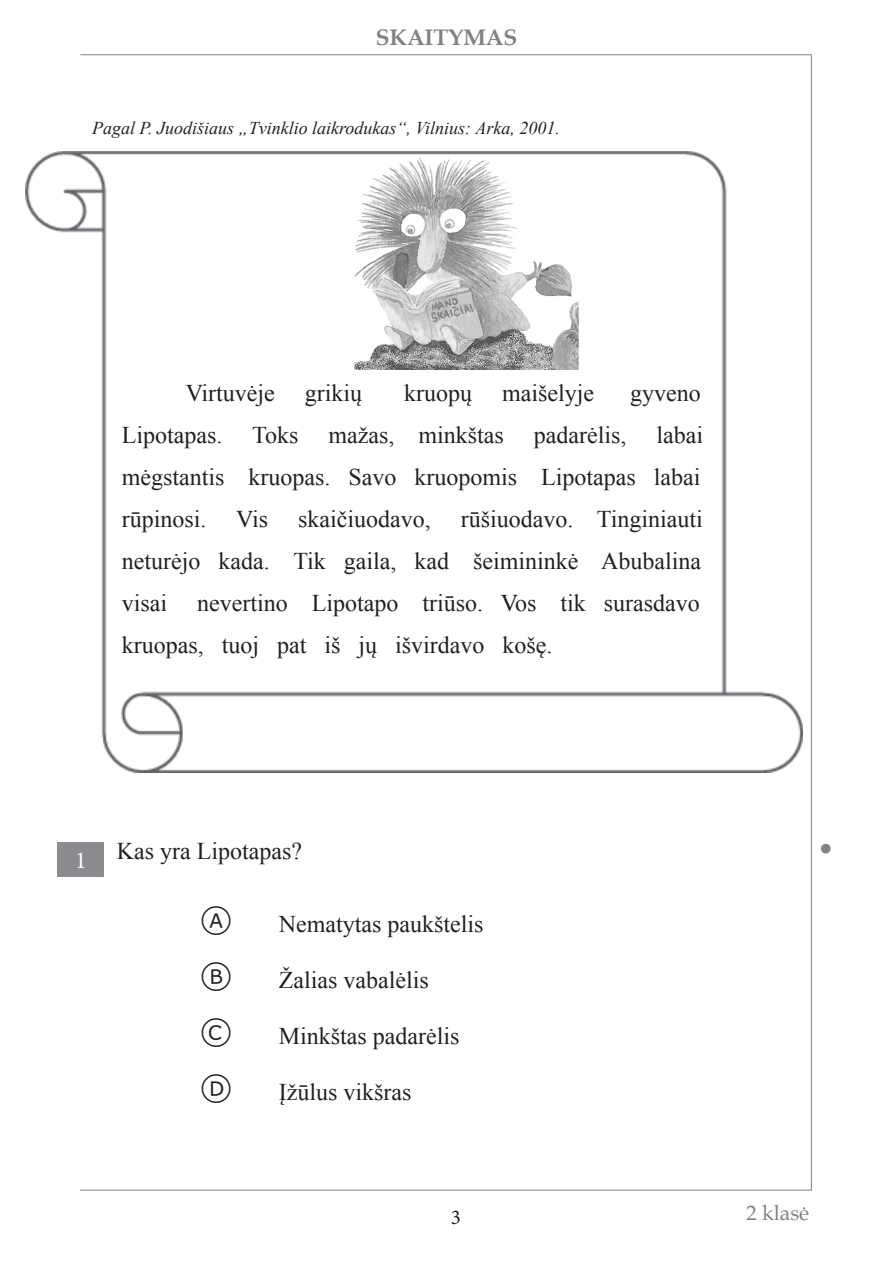
<style>
.page{position:relative;width:893px;height:1263px;background:#fff}
.page>*{position:absolute;margin:0;border:0;box-sizing:border-box;transform-origin:0 0}
.t1{font:36px "TIMSS options";color:#231f20}
.t2{font:24px/42px "Times New Roman";color:#231f20;text-align:justify}
.t3{font:24px "Minion Pro";color:#fff}
.t4{font:700 22.5px "Book Antiqua";color:#808285}
.t5{font:22.5px "Arial";color:#808285}
.t6{font:21px "Book Antiqua";color:#808285}
.t7{font:21px "Minion Pro";color:#231f20}
.t8{font:italic 18px "Times New Roman";color:#231f20}
</style>
<div class="page">
<hr style="left:80px;top:54px;width:731px;height:1px;background:#808285">
<hr style="left:811px;top:54px;width:1px;height:1136px;background:#808285">
<hr style="left:80px;top:1190px;width:731px;height:1px;background:#808285">
<div style="left:57px;top:842px;width:47px;height:34px;background:#8a8c8f"></div>
<img style="left:26px;top:151px;width:777px;height:621px">
<img style="left:354px;top:158px;width:225px;height:211px">
<p class="t4" style="left:376px;top:22px;width:140px">SKAITYMAS</p>
<p class="t8" style="left:92px;top:116px;width:469px">Pagal P. Juodišiaus „Tvinklio laikrodukas“, Vilnius: Arka, 2001.</p>
<p class="t2" style="left:186px;top:372px;width:91px">Virtuvėje</p>
<p class="t2" style="left:305px;top:372px;width:59px">grikių</p>
<p class="t2" style="left:404px;top:372px;width:69px">kruopų</p>
<p class="t2" style="left:502px;top:372px;width:93px">maišelyje</p>
<p class="t2" style="left:630px;top:372px;width:72px">gyveno</p>
<p class="t2" style="left:122px;top:414px;width:383px">Lipotapas. Toks mažas, minkštas</p>
<p class="t2" style="left:534px;top:414px;width:94px">padarėlis,</p>
<p class="t2" style="left:122px;top:414px;width:583px;text-indent:534px">labai mėgstantis kruopas. Savo kruopomis Lipotapas labai rūpinosi. Vis</p>
<p class="t2" style="left:122px;top:498px;width:582px;text-indent:339px">rūšiuodavo. Tinginiauti neturėjo kada. Tik gaila, kad šeimininkė Abubalina visai</p>
<p class="t2" style="left:298px;top:498px;width:134px">skaičiuodavo,</p>
<p class="t2" style="left:122px;top:582px;width:579px;text-indent:75px">nevertino Lipotapo triūso. Vos tik surasdavo kruopas, tuoj pat iš jų išvirdavo košę.</p>
<p class="t3" style="left:75px;top:844px;width:13px">1</p>
<p class="t2" style="left:117px;top:829px;width:187px">Kas yra Lipotapas?</p>
<h1 class="t1" style="left:202px;top:901px;width:32px">a</h1>
<p class="t2" style="left:279px;top:902px;width:206px">Nematytas paukštelis</p>
<h1 class="t1" style="left:202px;top:957px;width:32px">b</h1>
<p class="t2" style="left:279px;top:958px;width:151px">Žalias vabalėlis</p>
<h1 class="t1" style="left:202px;top:1013px;width:32px">c</h1>
<p class="t2" style="left:279px;top:1014px;width:182px">Minkštas padarėlis</p>
<h1 class="t1" style="left:202px;top:1069px;width:32px">d</h1>
<p class="t2" style="left:279px;top:1070px;width:134px">Įžūlus vikšras</p>
<p class="t7" style="left:451px;top:1203px;width:12px">3</p>
<p class="t5" style="left:819px;top:833px;width:15px">●</p>
<p class="t6" style="left:746px;top:1198px;width:64px">2 klasė</p>
</div>
